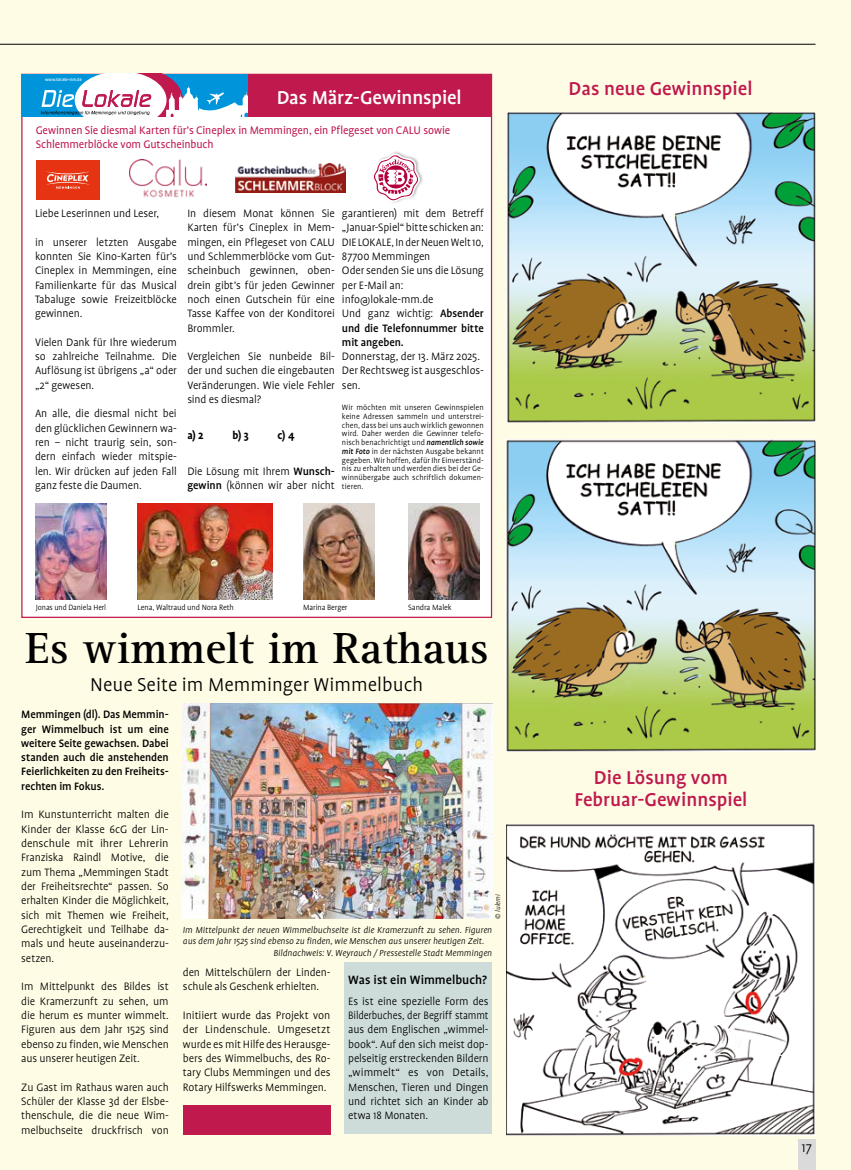
<style>
.page{position:relative;width:851px;height:1170px;background:#fff}
.page>*{position:absolute;margin:0;border:0;box-sizing:border-box;transform-origin:0 0}
.t1{font:700 45px "Rotis Seri";color:#000}
.t2{font:500 21.25px/22.5px "Profile";color:#bf194e;text-align:center}
.t3{font:300 21.25px "Profile";color:#000}
.t4{font:500 21.25px "Profile";letter-spacing:-.01em;color:#fff}
.t5{font:300 15px "Profile";color:#000}
.t6{font:500 13.75px "Profile";color:#000}
.t7{font:12.5px/13.8px "Profile";letter-spacing:-.01em;color:#bf194e}
.t8{font:300 12.25px/14.2px "Profile";letter-spacing:-.01em;color:#000;text-align:justify}
.t9{font:500 12.25px/14.2px "Profile";letter-spacing:-.005em;color:#000;text-align:justify}
.t10{font:700 12.25px "Profile";color:#000}
.t11{font:italic 300 10px "Profile";color:#000}
.t12{font:300 8.75px/8.8px "Profile";letter-spacing:-.01em;color:#000;text-align:justify}
.t13{font:300 8.75px "Profile";letter-spacing:-.01em;color:#000;scale:.94 1}
.t14{font:300 8.75px "Profile";letter-spacing:-.01em;color:#000;scale:.96 1}
.t15{font:italic 300 7.5px "Profile";color:#000}
.t16{font:500 4.5px "Continuum";letter-spacing:.005em;color:#fff}
.s1{font-weight:500}
.s2{font-weight:500;font-style:italic}
</style>
<div class="page">
<div style="left:0;top:0;width:850px;height:1169px;background:#fffce5"></div>
<div style="left:344px;top:961px;width:148px;height:172px;background:#cddcd9"></div>
<div style="left:22px;top:74px;width:469px;height:543px;background:#fff"></div>
<hr style="left:0;top:44px;width:815px;height:1px;background:#000">
<img style="left:506px;top:112px;width:309px;height:311px">
<img style="left:505px;top:439px;width:310px;height:312px">
<div style="left:797px;top:1139px;width:18px;height:30px;background:#dadada"></div>
<div style="left:26px;top:74px;width:466px;height:43px;background:#bf194e"></div>
<div style="left:21px;top:74px;width:227px;height:43px;background:#0095db"></div>
<svg style="left:41px;top:74px;width:207px;height:43px"></svg>
<div style="left:36px;top:160px;width:64px;height:39px;background:#e63312"></div>
<svg style="left:46px;top:171px;width:44px;height:18px"></svg>
<img style="left:235px;top:163px;width:110px;height:30px">
<img style="left:129px;top:160px;width:77px;height:38px">
<img style="left:36px;top:503px;width:71px;height:96px">
<img style="left:137px;top:503px;width:135px;height:96px">
<img style="left:303px;top:503px;width:71px;height:96px">
<img style="left:408px;top:503px;width:71px;height:96px">
<img style="left:506px;top:824px;width:309px;height:310px">
<img style="left:183px;top:703px;width:309px;height:215px">
<img style="left:392px;top:151px;width:31px;height:52px">
<svg style="left:373px;top:153px;width:47px;height:49px"></svg>
<div style="left:183px;top:1104px;width:147px;height:30px;background:#bf194e"></div>
<p class="t16" style="left:45px;top:77px;width:38px">www.lokale-mm.de</p>
<h2 class="t4" style="left:277px;top:86px;width:186px">Das März-Gewinnspiel</h2>
<p class="t7" style="left:36px;top:123px;width:416px">Gewinnen Sie diesmal Karten für’s Cineplex in Memmingen, ein Pflegeset von CALU sowie<br>Schlemmerblöcke vom Gutscheinbuch</p>
<p class="t8" style="left:35px;top:206px;width:126px">Liebe Leserinnen und Leser,</p>
<p class="t8" style="left:35px;top:235px;width:143px">in unserer letzten Ausgabe konnten Sie Kino-Karten für’s Cineplex in Memmingen, eine Familienkarte für das Musical Tabaluge sowie Freizeitblöcke gewinnen.</p>
<p class="t8" style="left:35px;top:335px;width:143px">Vielen Dank für Ihre wiederum so zahlreiche Teilnahme. Die Auflösung ist übrigens „a“ oder „2“ gewesen.</p>
<p class="t8" style="left:35px;top:406px;width:143px">An alle, die diesmal nicht bei den glücklichen Gewinnern wa&shy;ren – nicht traurig sein, son&shy;dern einfach wieder mitspie&shy;len. Wir drücken auf jeden Fall ganz feste die Daumen.</p>
<p class="t8" style="left:342px;top:206px;width:143px;text-align:left">garantieren) mit dem Betreff „Januar-Spiel“ bitte schicken an:<br>DIE LOKALE, In der Neuen Welt 10,<br>87700 Memmingen<br>Oder senden Sie uns die Lösung per E-Mail an: info@lokale-mm.de<br>Und ganz wichtig: <span class="s1">Absender und die Telefonnummer bitte mit angeben.</span></p>
<p class="t8" style="left:342px;top:349px;width:143px;text-align:left">Donnerstag, der 13. März 2025.<br>Der Rechtsweg ist ausgeschlos&shy;sen.</p>
<p class="t12" style="left:342px;top:403px;width:143px">Wir möchten mit unseren Gewinnspielen keine Adressen sammeln und unterstrei&shy;chen, dass bei uns auch wirklich gewonnen wird. Daher werden die Gewinner telefo&shy;nisch benachrichtigt und <span class="s2">namentlich sowie mit Foto</span> in der nächsten Ausgabe bekannt gegeben. Wir hoffen, dafür Ihr Einverständ&shy;nis zu erhalten und werden dies bei der Ge&shy;winnübergabe auch schriftlich dokumen&shy;tieren.</p>
<p class="t8" style="left:187px;top:206px;width:149px">In diesem Monat können Sie Karten für’s Cineplex in Mem&shy;mingen, ein Pflegeset von CALU und Schlemmerblöcke vom Gut&shy;scheinbuch gewinnen, oben&shy;drein gibt’s für jeden Gewinner noch einen Gutschein für eine Tasse Kaffee von der Konditorei Brommler.</p>
<p class="t8" style="left:187px;top:349px;width:149px">Vergleichen Sie nunbeide Bil&shy;der und suchen die eingebauten Veränderungen. Wie viele Fehler sind es diesmal?</p>
<p class="t10" style="left:187px;top:429px;width:18px">a) 2</p>
<p class="t10" style="left:232px;top:429px;width:18px">b) 3</p>
<p class="t10" style="left:277px;top:429px;width:19px">c) 4</p>
<p class="t8" style="left:187px;top:464px;width:149px">Die Lösung mit Ihrem <span class="s1">Wunsch&shy;gewinn</span> (können wir aber nicht</p>
<p class="t13" style="left:36px;top:602px;width:76px">Jonas und Daniela Herl</p>
<p class="t12" style="left:137px;top:602px;width:98px">Lena, Waltraud und Nora Reth</p>
<p class="t14" style="left:303px;top:602px;width:48px">Marina Berger</p>
<p class="t12" style="left:408px;top:602px;width:45px">Sandra Malek</p>
<h1 class="t1" style="left:25px;top:622px;width:465px">Es wimmelt im Rathaus</h1>
<h2 class="t3" style="left:90px;top:673px;width:334px">Neue Seite im Memminger Wimmelbuch</h2>
<p class="t9" style="left:21px;top:707px;width:149px">Memmingen (dl). Das Memmin&shy;ger Wimmelbuch ist um eine weitere Seite gewachsen. Dabei standen auch die anstehenden Feierlichkeiten zu den Freiheits&shy;rechten im Fokus.</p>
<p class="t8" style="left:21px;top:807px;width:149px">Im Kunstunterricht malten die Kinder der Klasse 6cG der Lin&shy;denschule mit ihrer Lehrerin Franziska Raindl Motive, die zum Thema „Memmingen Stadt der Freiheitsrechte“ passen. So erhalten Kinder die Möglichkeit, sich mit Themen wie Freiheit, Gerechtigkeit und Teilhabe da&shy;mals und heute auseinanderzu&shy;setzen.</p>
<p class="t8" style="left:21px;top:979px;width:149px">Im Mittelpunkt des Bildes ist die Kramerzunft zu sehen, um die herum es munter wimmelt.<br>Figuren aus dem Jahr 1525 sind ebenso zu finden, wie Menschen aus unserer heutigen Zeit.</p>
<p class="t8" style="left:21px;top:1079px;width:149px">Zu Gast im Rathaus waren auch Schüler der Klasse 3d der Elsbe&shy;thenschule, die die neue Wim&shy;melbuchseite druckfrisch von</p>
<p class="t15" style="left:494px;top:918px;width:26px;rotate:-90deg">© lulemi</p>
<p class="t11" style="left:183px;top:924px;width:310px">Im Mittelpunkt der neuen Wimmelbuchseite ist die Kramerzunft zu sehen. Figuren</p>
<p class="t11" style="left:183px;top:936px;width:303px">aus dem Jahr 1525 sind ebenso zu finden, wie Menschen aus unserer heutigen Zeit.</p>
<p class="t11" style="left:273px;top:947px;width:220px">Bildnachweis: V. Weyrauch / Pressestelle Stadt Memmingen</p>
<p class="t8" style="left:183px;top:965px;width:149px">den Mittelschülern der Linden&shy;schule als Geschenk erhielten.</p>
<p class="t8" style="left:183px;top:1008px;width:149px">Initiiert wurde das Projekt von der Lindenschule. Umgesetzt wurde es mit Hilfe des Herausge&shy;bers des Wimmelbuchs, des Ro&shy;tary Clubs Memmingen und des Rotary Hilfswerks Memmingen.</p>
<p class="t6" style="left:348px;top:972px;width:140px">Was ist ein Wimmelbuch?</p>
<p class="t8" style="left:348px;top:993px;width:142px">Es ist eine spezielle Form des Bilderbuches, der Begriff stammt aus dem Englischen „wimmel&shy;book“. Auf den sich meist dop&shy;pelseitig erstreckenden Bildern „wimmelt“ es von Details, Menschen, Tieren und Dingen und richtet sich an Kinder ab etwa 18 Monaten.</p>
<h2 class="t2" style="left:568px;top:77px;width:185px">Das neue Gewinnspiel</h2>
<h2 class="t2" style="left:574px;top:766px;width:174px">Die Lösung vom<br>Februar-Gewinnspiel</h2>
<p class="t5" style="left:801px;top:1139px;width:12px">17</p>
</div>
